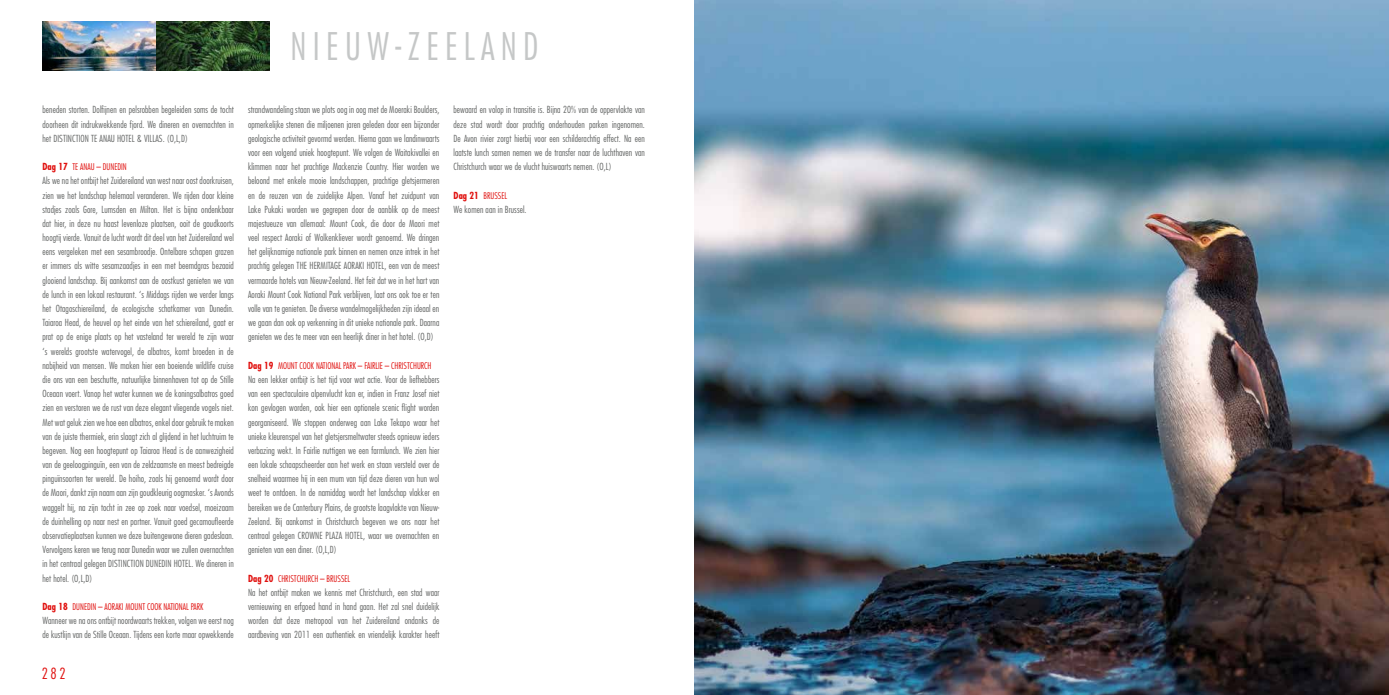
<style>
.page{position:relative;width:1389px;height:695px;background:#fff}
.page>*{position:absolute;margin:0;border:0;box-sizing:border-box;transform-origin:0 0}
.t1{font:300 condensed 37px "Futura Std";letter-spacing:.17em;color:#c5c7c7}
.t2{font:300 condensed 15px "Futura Std";color:#e00f0d}
.t3{font:300 condensed 9.5px/14.2px "Futura Std";letter-spacing:.01em;color:#626463;text-align:justify}
.t4{font:300 condensed 9px "Futura Std";color:#e00f0d}
.s1{font-weight:700;font-size:9.5px}
</style>
<div class="page">
<img style="left:156px;top:21px;width:113px;height:50px">
<img style="left:43px;top:21px;width:113px;height:50px">
<img style="left:694px;top:0;width:695px;height:694px">
<h1 class="t1" style="left:291px;top:24px;width:250px">NIEUW-ZEELAND</h1>
<p class="t3" style="left:43px;top:103px;width:193px">beneden storten. Dolfijnen en pelsrobben begeleiden soms de tocht doorheen dit indrukwekkende fjord. We dineren en overnachten in het DISTINCTION TE ANAU HOTEL &amp; VILLAS. (O,L,D)</p>
<p class="t4" style="left:43px;top:161px;width:86px"><span class="s1">Dag 17</span> TE ANAU – DUNEDIN</p>
<p class="t3" style="left:43px;top:174px;width:193px">Als we na het ontbijt het Zuidereiland van west naar oost doorkruisen, zien we het landschap helemaal veranderen. We rijden door kleine stadjes zoals Gore, Lumsden en Milton. Het is bijna ondenkbaar dat hier, in deze nu haast levenloze plaatsen, ooit de goudkoorts hoogtij vierde. Vanuit de lucht wordt dit deel van het Zuidereiland wel eens vergeleken met een sesambroodje. Ontelbare schapen grazen er immers als witte sesamzaadjes in een met beemdgras bezaaid glooiend landschap. Bij aankomst aan de oostkust genieten we van de lunch in een lokaal restaurant. ‘s Middags rijden we verder langs het Otagoschiereiland, de ecologische schatkamer van Dunedin.<br>Taiaroa Head, de heuvel op het einde van het schiereiland, gaat er prat op de enige plaats op het vasteland ter wereld te zijn waar ‘s werelds grootste watervogel, de albatros, komt broeden in de nabijheid van mensen. We maken hier een boeiende wildlife cruise die ons van een beschutte, natuurlijke binnenhaven tot op de Stille Oceaan voert. Vanop het water kunnen we de koningsalbatros goed zien en verstoren we de rust van deze elegant vliegende vogels niet.<br>Met wat geluk zien we hoe een albatros, enkel door gebruik te maken van de juiste thermiek, erin slaagt zich al glijdend in het luchtruim te begeven. Nog een hoogtepunt op Taiaroa Head is de aanwezigheid van de geeloogpinguïn, een van de zeldzaamste en meest bedreigde pinguïnsoorten ter wereld. De hoiho, zoals hij genoemd wordt door de Maori, dankt zijn naam aan zijn goudkleurig oogmasker. ‘s Avonds waggelt hij, na zijn tocht in zee op zoek naar voedsel, moeizaam de duinhelling op naar nest en partner. Vanuit goed gecamoufleerde observatieplaatsen kunnen we deze buitengewone dieren gadeslaan.<br>Vervolgens keren we terug naar Dunedin waar we zullen overnachten in het centraal gelegen DISTINCTION DUNEDIN HOTEL. We dineren in het hotel. (O,L,D)</p>
<p class="t4" style="left:43px;top:601px;width:163px"><span class="s1">Dag 18</span> DUNEDIN – AORAKI MOUNT COOK NATIONAL PARK</p>
<p class="t3" style="left:43px;top:613px;width:193px">Wanneer we na ons ontbijt noordwaarts trekken, volgen we eerst nog de kustlijn van de Stille Oceaan. Tijdens een korte maar opwekkende</p>
<h2 class="t2" style="left:42px;top:664px;width:25px">282</h2>
<p class="t3" style="left:248px;top:103px;width:193px">strandwandeling staan we plots oog in oog met de Moeraki Boulders, opmerkelijke stenen die miljoenen jaren geleden door een bijzonder geologische activiteit gevormd werden. Hierna gaan we landinwaarts voor een volgend uniek hoogtepunt. We volgen de Waitakivallei en klimmen naar het prachtige Mackenzie Country. Hier worden we beloond met enkele mooie landschappen, prachtige gletsjermeren en de reuzen van de zuidelijke Alpen. Vanaf het zuidpunt van Lake Pukaki worden we gegrepen door de aanblik op de meest majestueuze van allemaal: Mount Cook, die door de Maori met veel respect Aoraki of Wolkenkliever wordt genoemd. We dringen het gelijknamige nationale park binnen en nemen onze intrek in het prachtig gelegen THE HERMITAGE AORAKI HOTEL, een van de meest vermaarde hotels van Nieuw-Zeeland. Het feit dat we in het hart van Aoraki Mount Cook National Park verblijven, laat ons ook toe er ten volle van te genieten. De diverse wandelmogelijkheden zijn ideaal en we gaan dan ook op verkenning in dit unieke nationale park. Daarna genieten we des te meer van een heerlijk diner in het hotel. (O,D)</p>
<p class="t4" style="left:248px;top:360px;width:185px"><span class="s1">Dag 19</span> MOUNT COOK NATIONAL PARK – FAIRLIE – CHRISTCHURCH</p>
<p class="t3" style="left:248px;top:372px;width:193px">Na een lekker ontbijt is het tijd voor wat actie. Voor de liefhebbers van een spectaculaire alpenvlucht kan er, indien in Franz Josef niet kon gevlogen worden, ook hier een optionele scenic flight worden georganiseerd. We stoppen onderweg aan Lake Tekapo waar het unieke kleurenspel van het gletsjersmeltwater steeds opnieuw ieders verbazing wekt. In Fairlie nuttigen we een farmlunch. We zien hier een lokale schaapscheerder aan het werk en staan versteld over de snelheid waarmee hij in een mum van tijd deze dieren van hun wol weet te ontdoen. In de namiddag wordt het landschap vlakker en bereiken we de Canterbury Plains, de grootste laagvlakte van Nieuw-Zeeland. Bij aankomst in Christchurch begeven we ons naar het centraal gelegen CROWNE PLAZA HOTEL, waar we overnachten en genieten van een diner. (O,L,D)</p>
<p class="t4" style="left:248px;top:572px;width:104px"><span class="s1">Dag 20</span> CHRISTCHURCH – BRUSSEL</p>
<p class="t3" style="left:248px;top:585px;width:193px">Na het ontbijt maken we kennis met Christchurch, een stad waar vernieuwing en erfgoed hand in hand gaan. Het zal snel duidelijk worden dat deze metropool van het Zuidereiland ondanks de aardbeving van 2011 een authentiek en vriendelijk karakter heeft</p>
<p class="t3" style="left:454px;top:103px;width:193px">bewaard en volop in transitie is. Bijna 20% van de oppervlakte van deze stad wordt door prachtig onderhouden parken ingenomen.<br>De Avon rivier zorgt hierbij voor een schilderachtig effect. Na een laatste lunch samen nemen we de transfer naar de luchthaven van Christchurch waar we de vlucht huiswaarts nemen. (O,L)</p>
<p class="t4" style="left:454px;top:190px;width:55px"><span class="s1">Dag 21</span> BRUSSEL</p>
<p class="t3" style="left:454px;top:202px;width:75px">We komen aan in Brussel.</p>
</div>
